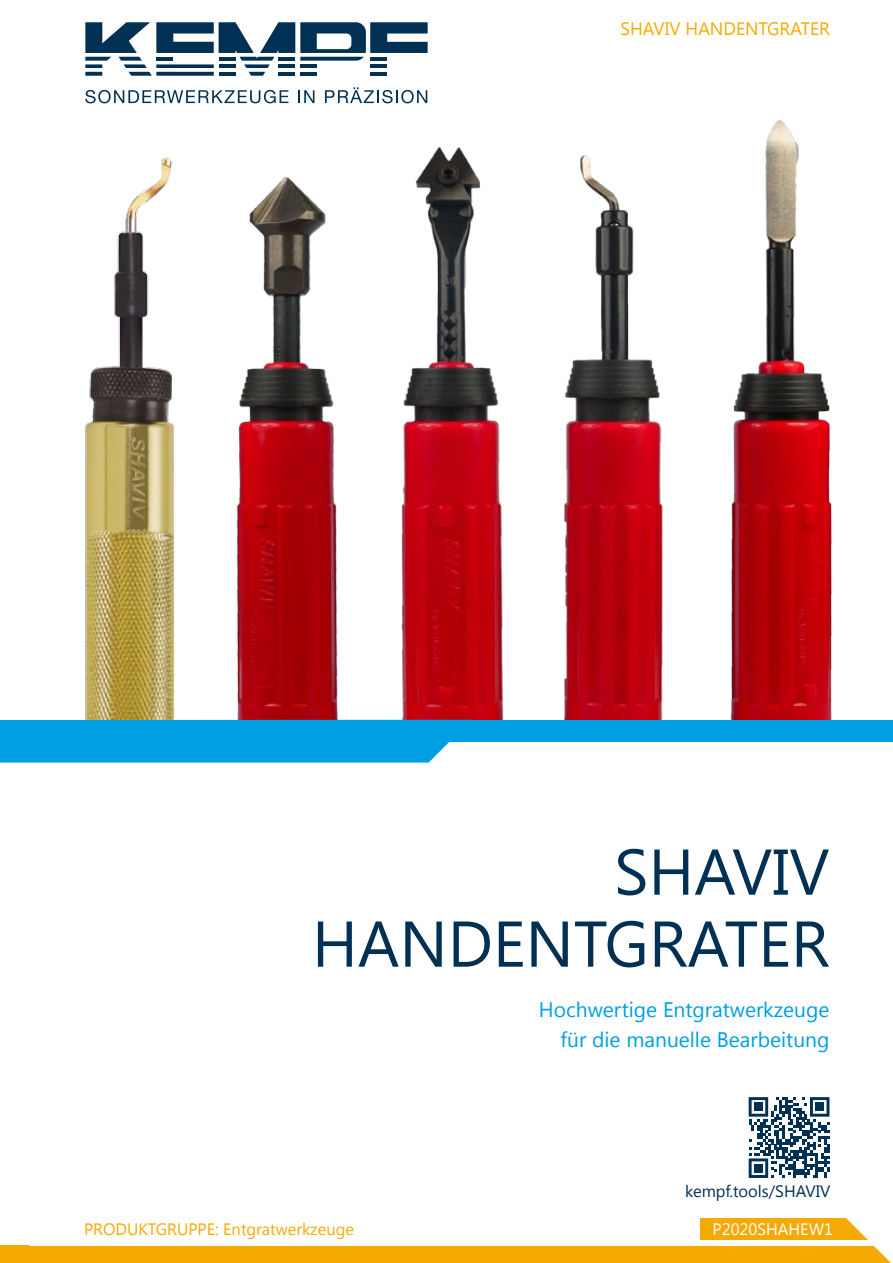
<style>
.page{position:relative;width:893px;height:1263px;background:#fff}
.page>*{position:absolute;margin:0;border:0;box-sizing:border-box;transform-origin:0 0}
.t1{font:64.5px/72px "Khmer UI";color:#003053;text-align:right}
.t2{font:21px/30px "Khmer UI";color:#009fe3;text-align:right}
.t3{font:18px "Khmer UI";color:#f5aa03}
.t4{font:16.5px "Khmer UI";color:#f5aa03}
.t5{font:16.5px "Khmer UI";color:#003053}
.t6{font:16.5px "Khmer UI";color:#fff}
</style>
<div class="page">
<img style="left:234px;top:120px;width:598px;height:600px">
<svg style="left:85px;top:90px;width:203px;height:13px"></svg>
<svg style="left:298px;top:90px;width:16px;height:13px"></svg>
<svg style="left:325px;top:87px;width:102px;height:16px"></svg>
<svg style="left:85px;top:22px;width:343px;height:54px"></svg>
<hr style="left:300px;top:64px;width:17px;height:4px;background:#003053">
<svg style="left:0;top:1218px;width:891px;height:45px"></svg>
<svg style="left:749px;top:1097px;width:80px;height:81px"></svg>
<div style="left:754px;top:1103px;width:9px;height:8px;background:#003053"></div>
<div style="left:815px;top:1103px;width:9px;height:8px;background:#003053"></div>
<div style="left:754px;top:1164px;width:9px;height:8px;background:#003053"></div>
<img style="left:85px;top:102px;width:149px;height:618px">
<div style="left:0;top:720px;width:893px;height:21px;background:#009fe3"></div>
<svg style="left:0;top:741px;width:471px;height:22px;background:#14a6e5"></svg>
<p class="t3" style="left:621px;top:18px;width:211px">SHAVIV HANDENTGRATER</p>
<h1 class="t1" style="left:312px;top:836px;width:519px">SHAVIV<br>HANDENTGRATER</h1>
<p class="t2" style="left:539px;top:995px;width:292px">Hochwertige Entgratwerkzeuge für die manuelle Bearbeitung</p>
<p class="t4" style="left:84px;top:1220px;width:271px">PRODUKTGRUPPE: Entgratwerkzeuge</p>
<p class="t5" style="left:685px;top:1182px;width:147px">kempf.tools/SHAVIV</p>
<p class="t6" style="left:712px;top:1219px;width:122px">P2020SHAHEW1</p>
</div>
